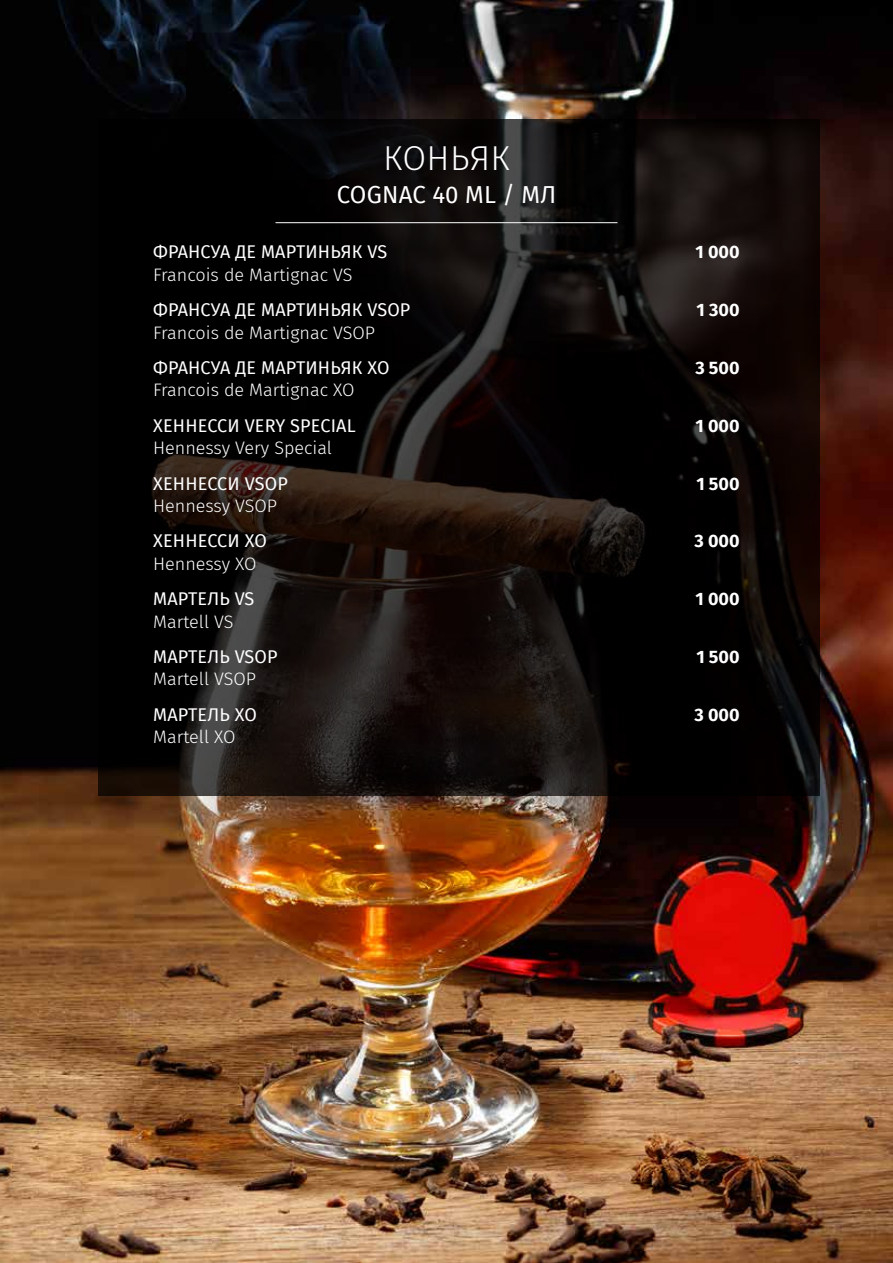
<style>
.page{position:relative;width:893px;height:1263px;background:#fff}
.page>*{position:absolute;margin:0;border:0;box-sizing:border-box;transform-origin:0 0}
.t1{font:300 34.5px "Fira Sans";letter-spacing:.01em;color:#fff}
.t2{font:24px "Fira Sans";letter-spacing:.01em;color:#fff}
.t3{font:300 18px "Fira Sans";color:#fff}
.t4{font:18px "Fira Sans";letter-spacing:.01em;color:#fff}
.t5{font:700 18px "Fira Sans";color:#fff}
</style>
<div class="page">
<img style="left:0;top:0;width:893px;height:1263px">
<svg style="left:99px;top:120px;width:721px;height:676px;background:#0f0a09"></svg>
<hr style="left:275px;top:222px;width:342px;height:1px;background:#fff">
<h1 class="t1" style="left:383px;top:133px;width:128px">КОНЬЯК</h1>
<h2 class="t2" style="left:337px;top:176px;width:221px">COGNAC 40 ML / МЛ</h2>
<p class="t4" style="left:153px;top:239px;width:235px">ФРАНСУА ДЕ МАРТИНЬЯК VS</p>
<p class="t5" style="left:695px;top:237px;width:46px">1 000</p>
<p class="t3" style="left:153px;top:262px;width:201px">Francois de Martignac VS</p>
<p class="t4" style="left:153px;top:296px;width:259px">ФРАНСУА ДЕ МАРТИНЬЯК VSOP</p>
<p class="t5" style="left:697px;top:295px;width:45px">1 300</p>
<p class="t3" style="left:153px;top:320px;width:223px">Francois de Martignac VSOP</p>
<p class="t4" style="left:153px;top:354px;width:238px">ФРАНСУА ДЕ МАРТИНЬЯК XO</p>
<p class="t5" style="left:695px;top:352px;width:46px">3 500</p>
<p class="t3" style="left:153px;top:377px;width:203px">Francois de Martignac XO</p>
<p class="t4" style="left:153px;top:412px;width:204px">ХЕННЕССИ VERY SPECIAL</p>
<p class="t5" style="left:695px;top:410px;width:46px">1 000</p>
<p class="t3" style="left:153px;top:435px;width:180px">Hennessy Very Special</p>
<p class="t4" style="left:153px;top:470px;width:136px">ХЕННЕССИ VSOP</p>
<p class="t5" style="left:696px;top:468px;width:45px">1 500</p>
<p class="t3" style="left:153px;top:493px;width:125px">Hennessy VSOP</p>
<p class="t4" style="left:153px;top:527px;width:115px">ХЕННЕССИ ХО</p>
<p class="t5" style="left:694px;top:526px;width:47px">3 000</p>
<p class="t3" style="left:153px;top:551px;width:105px">Hennessy XO</p>
<p class="t4" style="left:153px;top:585px;width:103px">МАРТЕЛЬ VS</p>
<p class="t5" style="left:695px;top:584px;width:46px">1 000</p>
<p class="t3" style="left:153px;top:608px;width:82px">Martell VS</p>
<p class="t4" style="left:153px;top:643px;width:126px">МАРТЕЛЬ VSOP</p>
<p class="t5" style="left:696px;top:641px;width:45px">1 500</p>
<p class="t3" style="left:153px;top:666px;width:104px">Martell VSOP</p>
<p class="t4" style="left:153px;top:701px;width:105px">МАРТЕЛЬ ХО</p>
<p class="t5" style="left:694px;top:699px;width:47px">3 000</p>
<p class="t3" style="left:153px;top:724px;width:84px">Martell XO</p>
</div>
